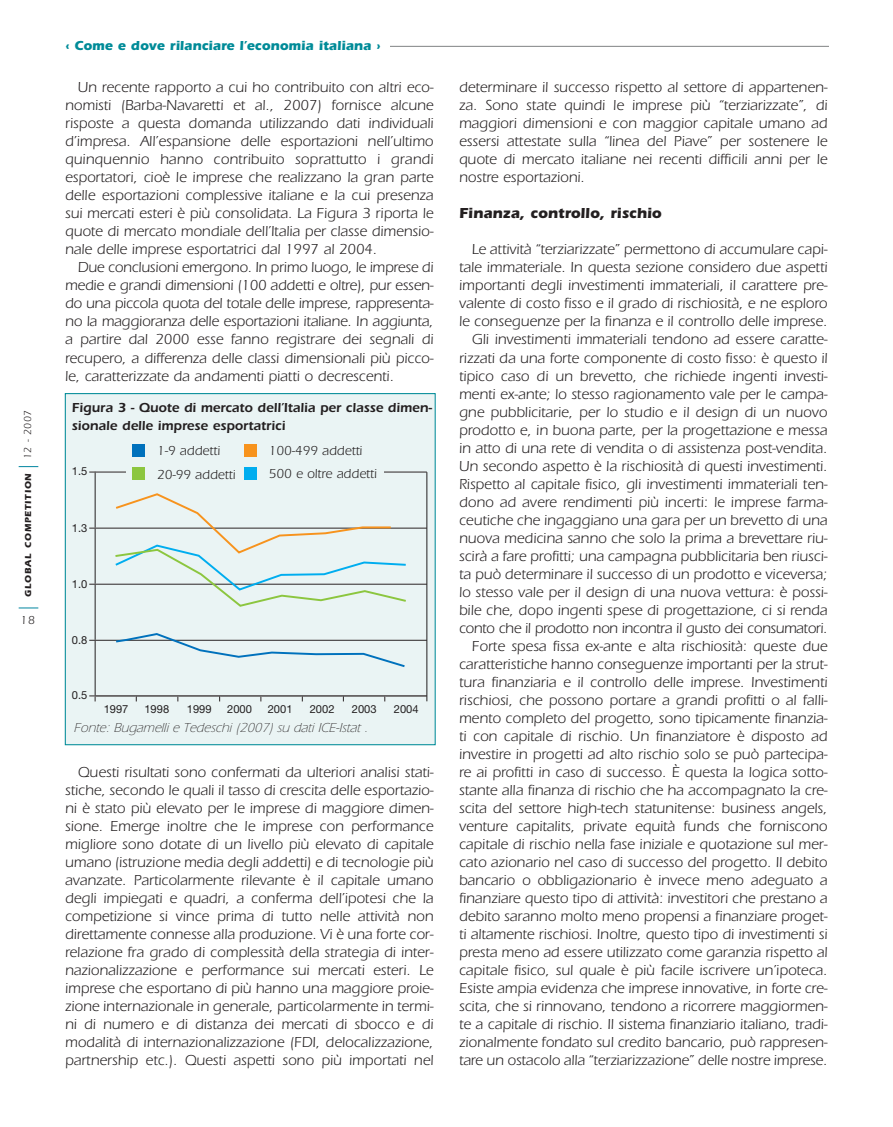
<style>
.page{position:relative;width:893px;height:1127px;background:#fff}
.page>*{position:absolute;margin:0;border:0;box-sizing:border-box;transform-origin:0 0}
.t1{font:15px/18px "Itc Eras";color:#231f20;text-align:justify}
.t2{font:700 15px "Itc Eras";color:#231f20}
.t3{font:600 13.5px/18px "Itc Eras";color:#231f20}
.t4{font:13.5px/22.6px "Itc Eras";color:#231f20}
.t5{font:italic 300 13.5px "Itc Eras";color:#231f20}
.t6{font:700 13.5px "Itc Eras";color:#008b98}
.t7{font:12px "Itc Eras";color:#231f20}
.t8{font:11.1px "Helvetica Neue";color:#231f20}
.t9{font:10.5px "Itc Eras";letter-spacing:.055em;color:#231f20}
.t10{font:700 9px "Itc Eras";letter-spacing:.09em;color:#231f20}
</style>
<div class="page">
<svg style="left:19px;top:607px;width:19px;height:1px"></svg>
<svg style="left:19px;top:466px;width:19px;height:1px"></svg>
<div style="left:65px;top:394px;width:370px;height:351px;background:#eaf4f4"></div>
<svg style="left:94px;top:471px;width:333px;height:226px"></svg>
<hr style="left:89px;top:472px;width:338px;height:1px;background:#231f20">
<hr style="left:89px;top:528px;width:338px;height:1px;background:#231f20">
<hr style="left:89px;top:584px;width:338px;height:1px;background:#231f20">
<hr style="left:89px;top:640px;width:338px;height:1px;background:#231f20">
<hr style="left:89px;top:695px;width:338px;height:1px;background:#231f20">
<hr style="left:426px;top:472px;width:1px;height:229px;background:#231f20">
<svg style="left:113px;top:492px;width:295px;height:116px"></svg>
<svg style="left:114px;top:632px;width:293px;height:37px"></svg>
<div style="left:65px;top:393px;width:371px;height:352px;border:1px solid #008b98"></div>
<div style="left:126px;top:465px;width:257px;height:22px;background:#eaf4f4"></div>
<div style="left:244px;top:444px;width:12px;height:13px;background:#f7931d"></div>
<div style="left:244px;top:467px;width:12px;height:12px;background:#00adef"></div>
<div style="left:132px;top:444px;width:13px;height:12px;background:#0071bc"></div>
<div style="left:132px;top:467px;width:13px;height:13px;background:#8cc63f"></div>
<hr style="left:236px;top:46px;width:593px;height:1px;background:#808284">
<div style="left:64px;top:32px;width:326px;height:30px;background:#fff"></div>
<p class="t9" style="left:24px;top:459px;width:51px;rotate:-90deg">12 - 2007</p>
<p class="t10" style="left:25px;top:597px;width:125px;rotate:-90deg">GLOBAL COMPETITION</p>
<p class="t7" style="left:21px;top:616px;width:16px">18</p>
<p class="t6" style="left:65px;top:41px;width:317px">‹ Come e dove rilanciare l’economia italiana ›</p>
<p class="t1" style="left:65px;top:80px;width:370px;text-indent:13px">Un recente rapporto a cui ho contribuito con altri eco&shy;nomisti (Barba-Navaretti et al., 2007) fornisce alcune risposte a questa domanda utilizzando dati individuali d’impresa. All’espansione delle esportazioni nell’ultimo quinquennio hanno contribuito soprattutto i grandi esportatori, cioè le imprese che realizzano la gran parte delle esportazioni complessive italiane e la cui presenza sui mercati esteri è più consolidata. La Figura 3 riporta le quote di mercato mondiale dell’Italia per classe dimensio&shy;nale delle imprese esportatrici dal 1997 al 2004.</p>
<p class="t1" style="left:65px;top:260px;width:370px;text-indent:13px">Due conclusioni emergono. In primo luogo, le imprese di medie e grandi dimensioni (100 addetti e oltre), pur essen&shy;do una piccola quota del totale delle imprese, rappresenta&shy;no la maggioranza delle esportazioni italiane. In aggiunta, a partire dal 2000 esse fanno registrare dei segnali di recupero, a differenza delle classi dimensionali più picco&shy;le, caratterizzate da andamenti piatti o decrescenti.</p>
<p class="t3" style="left:72px;top:400px;width:362px">Figura 3 - Quote di mercato dell’Italia per classe dimen&shy;sionale delle imprese esportatrici</p>
<p class="t8" style="left:72px;top:467px;width:17px">1.5</p>
<p class="t8" style="left:72px;top:524px;width:17px">1.3</p>
<p class="t8" style="left:72px;top:580px;width:17px">1.0</p>
<p class="t4" style="left:157px;top:440px;width:80px;line-height:23.9px">1-9 addetti<br>20-99 addetti</p>
<p class="t4" style="left:269px;top:441px;width:110px">100-499 addetti<br>500 e oltre addetti</p>
<p class="t8" style="left:72px;top:636px;width:17px">0.8</p>
<p class="t8" style="left:72px;top:691px;width:17px">0.5</p>
<p class="t8" style="left:104px;top:705px;width:26px">1997</p>
<p class="t8" style="left:144px;top:705px;width:26px">1998</p>
<p class="t8" style="left:187px;top:705px;width:26px">1999</p>
<p class="t8" style="left:227px;top:705px;width:26px">2000</p>
<p class="t8" style="left:268px;top:705px;width:26px">2001</p>
<p class="t8" style="left:310px;top:705px;width:26px">2002</p>
<p class="t8" style="left:352px;top:705px;width:26px">2003</p>
<p class="t8" style="left:394px;top:705px;width:26px">2004</p>
<p class="t5" style="left:74px;top:723px;width:298px">Fonte: Bugamelli e Tedeschi (2007) su dati ICE-Istat .</p>
<p class="t1" style="left:65px;top:764px;width:370px;text-indent:13px">Questi risultati sono confermati da ulteriori analisi stati&shy;stiche, secondo le quali il tasso di crescita delle esportazio&shy;ni è stato più elevato per le imprese di maggiore dimen&shy;sione. Emerge inoltre che le imprese con performance migliore sono dotate di un livello più elevato di capitale umano (istruzione media degli addetti) e di tecnologie più avanzate. Particolarmente rilevante è il capitale umano degli impiegati e quadri, a conferma dell’ipotesi che la competizione si vince prima di tutto nelle attività non direttamente connesse alla produzione. Vi è una forte cor&shy;relazione fra grado di complessità della strategia di inter&shy;nazionalizzazione e performance sui mercati esteri. Le imprese che esportano di più hanno una maggiore proie&shy;zione internazionale in generale, particolarmente in termi&shy;ni di numero e di distanza dei mercati di sbocco e di modalità di internazionalizzazione (FDI, delocalizzazione, partnership etc.). Questi aspetti sono più importati nel</p>
<p class="t1" style="left:459px;top:80px;width:370px">determinare il successo rispetto al settore di appartenen&shy;za. Sono state quindi le imprese più “terziarizzate”, di maggiori dimensioni e con maggior capitale umano ad essersi attestate sulla “linea del Piave” per sostenere le quote di mercato italiane nei recenti difficili anni per le nostre esportazioni.</p>
<p class="t2" style="left:459px;top:208px;width:204px">Finanza, controllo, rischio</p>
<p class="t1" style="left:459px;top:242px;width:370px;text-align:right">Le attività “terziarizzate” permettono di accumulare capi&shy;tale immateriale. In questa sezione considero due aspetti importanti degli investimenti immateriali, il carattere pre&shy;valente di costo fisso e il grado di rischiosità, e ne esploro le conseguenze per la finanza e il controllo delle imprese.<br>Gli investimenti immateriali tendono ad essere caratte&shy;rizzati da una forte componente di costo fisso: è questo il tipico caso di un brevetto, che richiede ingenti investi&shy;menti ex-ante; lo stesso ragionamento vale per le campa&shy;gne pubblicitarie, per lo studio e il design di un nuovo prodotto e, in buona parte, per la progettazione e messa in atto di una rete di vendita o di assistenza post-vendita.<br>Un secondo aspetto è la rischiosità di questi investimenti.<br>Rispetto al capitale fisico, gli investimenti immateriali ten&shy;dono ad avere rendimenti più incerti: le imprese farma&shy;ceutiche che ingaggiano una gara per un brevetto di una nuova medicina sanno che solo la prima a brevettare riu&shy;scirà a fare profitti; una campagna pubblicitaria ben riusci&shy;ta può determinare il successo di un prodotto e viceversa; lo stesso vale per il design di una nuova vettura: è possi&shy;bile che, dopo ingenti spese di progettazione, ci si renda conto che il prodotto non incontra il gusto dei consumatori.<br>Forte spesa fissa ex-ante e alta rischiosità: queste due caratteristiche hanno conseguenze importanti per la strut&shy;tura finanziaria e il controllo delle imprese. Investimenti rischiosi, che possono portare a grandi profitti o al falli&shy;mento completo del progetto, sono tipicamente finanzia&shy;ti con capitale di rischio. Un finanziatore è disposto ad investire in progetti ad alto rischio solo se può partecipa&shy;re ai profitti in caso di successo. È questa la logica sotto&shy;stante alla finanza di rischio che ha accompagnato la cre&shy;scita del settore high-tech statunitense: business angels, venture capitalits, private equità funds che forniscono capitale di rischio nella fase iniziale e quotazione sul mer&shy;cato azionario nel caso di successo del progetto. Il debito bancario o obbligazionario è invece meno adeguato a finanziare questo tipo di attività: investitori che prestano a debito saranno molto meno propensi a finanziare proget&shy;ti altamente rischiosi. Inoltre, questo tipo di investimenti si presta meno ad essere utilizzato come garanzia rispetto al capitale fisico, sul quale è più facile iscrivere un’ipoteca.<br>Esiste ampia evidenza che imprese innovative, in forte cre&shy;scita, che si rinnovano, tendono a ricorrere maggiormen&shy;te a capitale di rischio. Il sistema finanziario italiano, tradi&shy;zionalmente fondato sul credito bancario, può rappresen&shy;tare un ostacolo alla “terziarizzazione” delle nostre imprese.</p>
</div>
